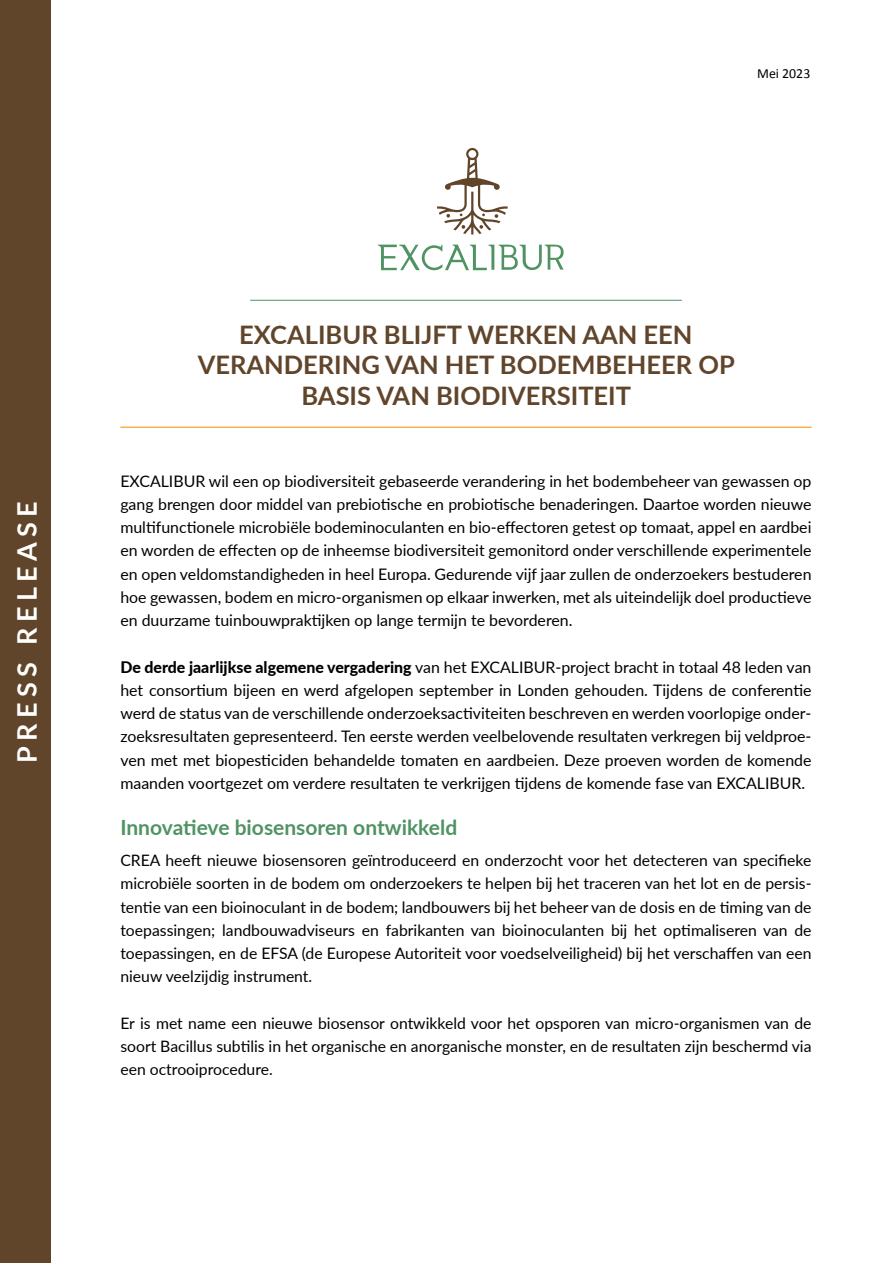
<style>
.page{position:relative;width:893px;height:1263px;background:#fff}
.page>*{position:absolute;margin:0;border:0;box-sizing:border-box;transform-origin:0 0}
.t1{font:700 27px "Lato";letter-spacing:.2em;color:#fff}
.t2{font:700 25.5px/30.6px "Lato";color:#61452b;text-align:center}
.t3{font:700 21px "Lato";color:#509363}
.t4{font:15.9px/23.2px "Lato";color:#000;text-align:justify}
.t5{font:15.75px/23.2px "Lato";color:#000;text-align:justify}
.t6{font:13.95px "Calibri";color:#000}
.s1{font-weight:800}
</style>
<div class="page">
<div style="left:0;top:0;width:50px;height:1263px;background:#61452b"></div>
<hr style="left:120px;top:427px;width:692px;height:1px;background:#fa8900">
<hr style="left:250px;top:300px;width:432px;height:1px;background:#509363">
<svg style="left:378px;top:245px;width:186px;height:25px"></svg>
<svg style="left:437px;top:148px;width:71px;height:87px"></svg>
<p class="t6" style="left:757px;top:64px;width:55px">Mei 2023</p>
<h1 class="t1" style="left:7px;top:763px;width:264px;rotate:-90deg">PRESS RELEASE</h1>
<h2 class="t2" style="left:198px;top:318px;width:539px">EXCALIBUR BLIJFT WERKEN AAN EEN<br>VERANDERING VAN HET BODEMBEHEER OP<br>BASIS VAN BIODIVERSITEIT</h2>
<p class="t4" style="left:120px;top:468px;width:693px">EXCALIBUR wil een op biodiversiteit gebaseerde verandering in het bodembeheer van gewassen op gang brengen door middel van prebiotische en probiotische benaderingen. Daartoe worden nieuwe multifunctionele microbiële bodeminoculanten en bio-effectoren getest op tomaat, appel en aardbei en worden de effecten op de inheemse biodiversiteit gemonitord onder verschillende experimentele en open veldomstandigheden in heel Europa. Gedurende vijf jaar zullen de onderzoekers bestuderen hoe gewassen, bodem en micro-organismen op elkaar inwerken, met als uiteindelijk doel productieve en duurzame tuinbouwpraktijken op lange termijn te bevorderen.</p>
<p class="t4" style="left:120px;top:654px;width:693px"><span class="s1">De derde jaarlijkse algemene vergadering</span> van het EXCALIBUR-project bracht in totaal 48 leden van het consortium bijeen en werd afgelopen september in Londen gehouden. Tijdens de conferentie werd de status van de verschillende onderzoeksactiviteiten beschreven en werden voorlopige onder&shy;zoeksresultaten gepresenteerd. Ten eerste werden veelbelovende resultaten verkregen bij veldproe&shy;ven met met biopesticiden behandelde tomaten en aardbeien. Deze proeven worden de komende maanden voortgezet om verdere resultaten te verkrijgen tijdens de komende fase van EXCALIBUR.</p>
<h3 class="t3" style="left:120px;top:812px;width:338px">Innovatieve biosensoren ontwikkeld</h3>
<p class="t5" style="left:120px;top:848px;width:693px">CREA heeft nieuwe biosensoren geïntroduceerd en onderzocht voor het detecteren van specifieke microbiële soorten in de bodem om onderzoekers te helpen bij het traceren van het lot en de persis&shy;tentie van een bioinoculant in de bodem; landbouwers bij het beheer van de dosis en de timing van de toepassingen; landbouwadviseurs en fabrikanten van bioinoculanten bij het optimaliseren van de toepassingen, en de EFSA (de Europese Autoriteit voor voedselveiligheid) bij het verschaffen van een nieuw veelzijdig instrument.</p>
<p class="t5" style="left:120px;top:1011px;width:693px">Er is met name een nieuwe biosensor ontwikkeld voor het opsporen van micro-organismen van de soort Bacillus subtilis in het organische en anorganische monster, en de resultaten zijn beschermd via een octrooiprocedure.</p>
</div>
